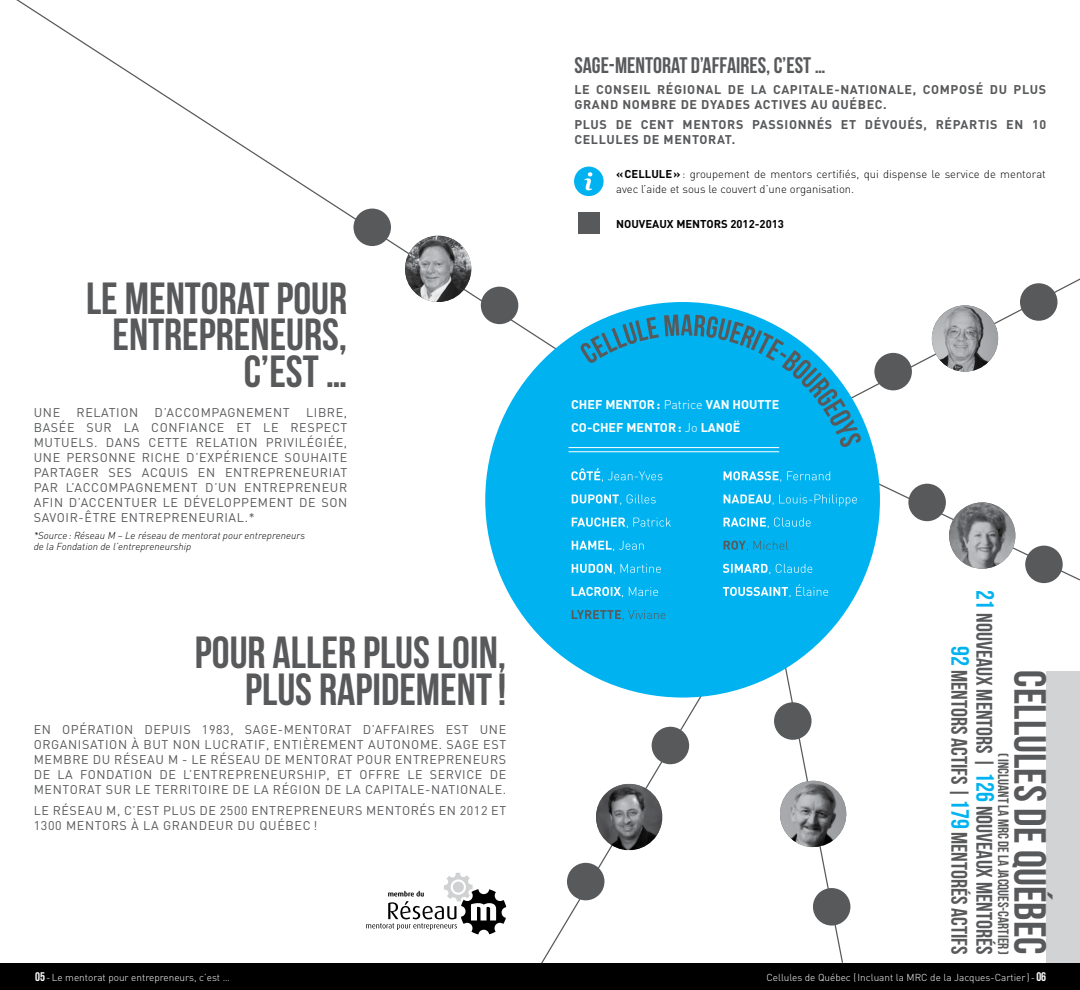
<style>
.page{position:relative;width:1080px;height:990px;background:#fff}
.page>*{position:absolute;margin:0;border:0;box-sizing:border-box;transform-origin:0 0}
.t1{font:45px/36.2px "Bebas Neue";color:#58595b;text-align:right}
.t2{font:22.5px/25px "Bebas Neue";color:#58595b;text-align:right}
.t3{font:15px "Bebas Neue";color:#58595b}
.t4{font:12.5px/15px "DIN";letter-spacing:.05em;color:#58595b;text-align:justify}
.t5{font:700 12.5px/15px "DIN";letter-spacing:.05em;color:#58595b}
.t6{font:700 12.5px/23.1px "DIN";color:#fff}
.t7{font:300 11.25px/15px "DIN";color:#000}
.t8{font:700 11.25px "DIN";color:#000}
.t9{font:300 10px "DIN";color:#fff}
.t10{font:italic 300 10px/11.2px "DIN";color:#000}
.s1{font-weight:700}
.s2{font-weight:300}
.s3{font-size:25px;color:#00b3f0}
.s4{font-family:"Bebas Neue";font-weight:400;font-size:12.5px}
</style>
<div class="page">
<svg style="left:813px;top:888px;width:38px;height:38px"></svg>
<div style="left:774px;top:702px;width:38px;height:38px;background:#58595b;border-radius:50%"></div>
<svg style="left:779px;top:645px;width:68px;height:319px"></svg>
<img style="left:779px;top:781px;width:68px;height:67px">
<svg style="left:535px;top:672px;width:181px;height:292px"></svg>
<svg style="left:591px;top:779px;width:76px;height:5px"></svg>
<img style="left:591px;top:784px;width:76px;height:71px">
<svg style="left:651px;top:726px;width:39px;height:39px"></svg>
<div style="left:567px;top:863px;width:38px;height:38px;background:#58595b;border-radius:50%"></div>
<svg style="left:16px;top:0;width:576px;height:380px"></svg>
<div style="left:481px;top:287px;width:37px;height:37px;background:#58595b;border-radius:50%"></div>
<img style="left:405px;top:236px;width:66px;height:66px;border-radius:33px">
<div style="left:353px;top:209px;width:38px;height:37px;background:#58595b;border-radius:50%"></div>
<svg style="left:366px;top:873px;width:140px;height:61px"></svg>
<div style="left:0;top:964px;width:1080px;height:26px;background:#000"></div>
<svg style="left:574px;top:167px;width:30px;height:29px"></svg>
<div style="left:485px;top:302px;width:395px;height:396px;background:#00b3f0;border-radius:50%"></div>
<svg style="left:572px;top:610px;width:93px;height:11px"></svg>
<hr style="left:569px;top:447px;width:210px;height:1px;background:#fff">
<hr style="left:569px;top:451px;width:210px;height:1px;background:#fff">
<div style="left:1046px;top:672px;width:34px;height:291px;background:#d1d3d4"></div>
<div style="left:579px;top:212px;width:21px;height:22px;background:#58595b"></div>
<svg style="left:571px;top:270px;width:509px;height:328px"></svg>
<h1 class="t1" style="left:86px;top:280px;width:263px">LE MENTORAT POUR<br>ENTREPRENEURS,<br>C’EST …</h1>
<p class="t4" style="left:34px;top:404px;width:28px">UNE</p>
<p class="t4" style="left:77px;top:404px;width:63px">RELATION</p>
<p class="t4" style="left:155px;top:404px;width:137px">D’ACCOMPAGNEMENT</p>
<p class="t4" style="left:34px;top:404px;width:315px;text-indent:272px">LIBRE, BASÉE SUR LA CONFIANCE ET LE RESPECT MUTUELS. DANS CETTE RELATION PRIVILÉGIÉE, UNE PERSONNE RICHE D’EXPÉRIENCE SOUHAITE PARTAGER SES ACQUIS EN ENTREPRENEURIAT PAR L’ACCOMPAGNEMENT D’UN ENTREPRENEUR AFIN D’ACCENTUER LE DÉVELOPPEMENT DE SON SAVOIR-ÊTRE ENTREPRENEURIAL.*</p>
<p class="t10" style="left:34px;top:529px;width:273px">*Source : Réseau M – Le réseau de mentorat pour entrepreneurs de la Fondation de l’entrepreneurship</p>
<h1 class="t1" style="left:195px;top:634px;width:313px">POUR ALLER PLUS LOIN,<br>PLUS RAPIDEMENT!</h1>
<p class="t4" style="left:34px;top:722px;width:474px">EN OPÉRATION DEPUIS 1983, SAGE-MENTORAT D’AFFAIRES EST UNE ORGANISATION À BUT NON LUCRATIF, ENTIÈREMENT AUTONOME. SAGE EST MEMBRE DU RÉSEAU M - LE RÉSEAU DE MENTORAT POUR ENTREPRENEURS DE LA FONDATION DE L’ENTREPRENEURSHIP, ET OFFRE LE SERVICE DE MENTORAT SUR LE TERRITOIRE DE LA RÉGION DE LA CAPITALE-NATIONALE.</p>
<p class="t4" style="left:34px;top:803px;width:474px">LE RÉSEAU M, C’EST PLUS DE 2500 ENTREPRENEURS MENTORÉS EN 2012 ET<br>1300 MENTORS À LA GRANDEUR DU QUÉBEC !</p>
<h2 class="t2" style="left:574px;top:53px;width:253px">SAGE-MENTORAT D’AFFAIRES, C’EST …</h2>
<p class="t5" style="left:574px;top:81px;width:473px">LE CONSEIL RÉGIONAL DE LA CAPITALE-NATIONALE, COMPOSÉ DU PLUS<br>GRAND NOMBRE DE DYADES ACTIVES AU QUÉBEC.</p>
<p class="t5" style="left:574px;top:117px;width:473px">PLUS DE CENT MENTORS PASSIONNÉS ET DÉVOUÉS, RÉPARTIS EN 10<br>CELLULES DE MENTORAT.</p>
<p class="t7" style="left:616px;top:166px;width:431px"><span class="s1">«CELLULE»</span>: groupement de mentors certifiés, qui dispense le service de mentorat avec l’aide et sous le couvert d’une organisation.</p>
<p class="t8" style="left:616px;top:216px;width:169px">NOUVEAUX MENTORS 2012-2013</p>
<p class="t6" style="left:571px;top:392px;width:210px">CHEF MENTOR: <span class="s2">Patrice</span> VAN HOUTTE<br>CO-CHEF MENTOR: <span class="s2">Jo</span> LANOË</p>
<h2 class="t2" style="left:997px;top:590px;width:366px;rotate:90deg"><span class="s3">21</span> NOUVEAUX MENTORS | <span class="s3">126</span> NOUVEAUX MENTORÉS<br><span class="s3">92</span> MENTORS ACTIFS |<span class="s3">179</span> MENTORÉS ACTIFS</h2>
<h1 class="t1" style="left:1049px;top:670px;width:286px;rotate:90deg">CELLULES DE QUÉBEC</h1>
<p class="t3" style="left:1012px;top:753px;width:203px;rotate:90deg">(INCLUANT LA MRC DE LA JACQUES-CARTIER )</p>
<p class="t9" style="left:35px;top:971px;width:196px"><span class="s4">05</span> -Le mentorat pour entrepreneurs, c’est …</p>
<p class="t9" style="left:767px;top:971px;width:281px">Cellules de Québec (Incluant la MRC de la Jacques-Cartier ) - <span class="s4">06</span></p>
</div>
